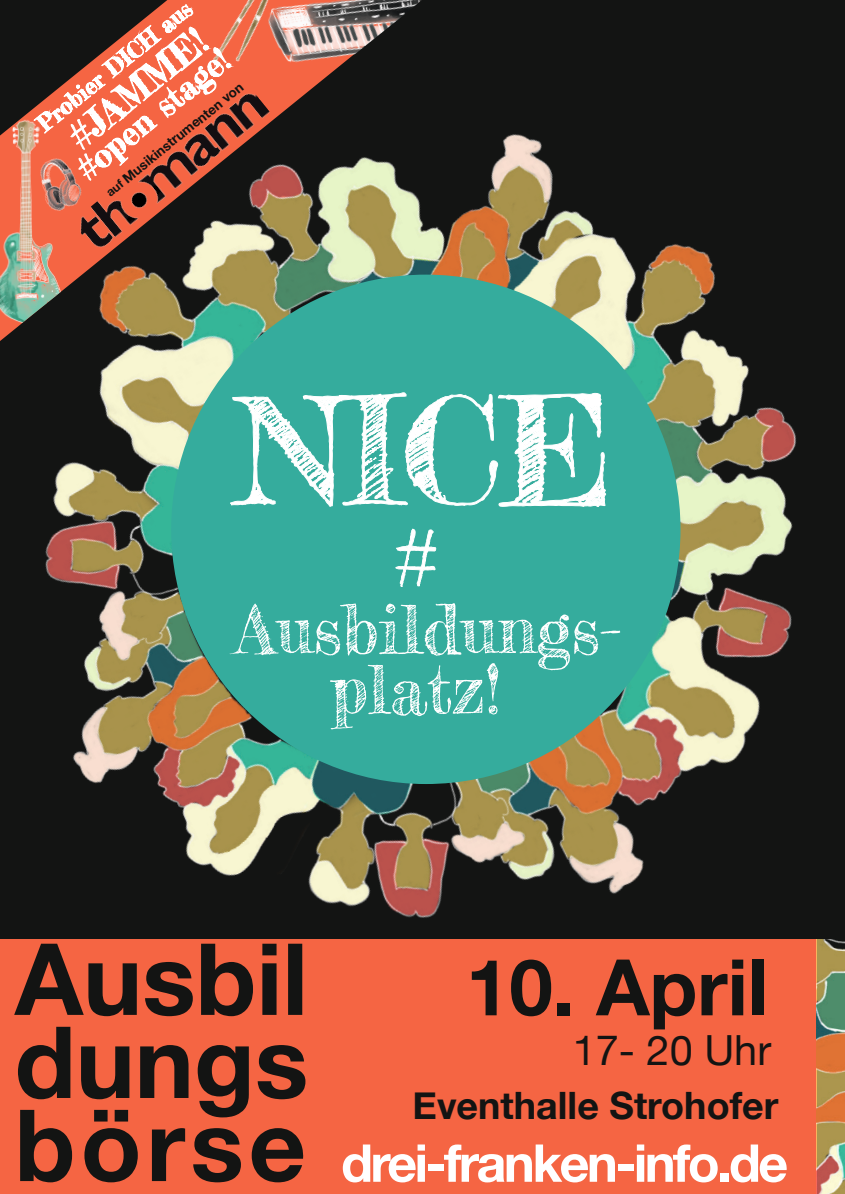
<style>
.page{position:relative;width:845px;height:1194px;background:#fff}
.page>*{position:absolute;margin:0;border:0;box-sizing:border-box;transform-origin:0 0}
.t1{font:700 78px "Helvetica Neue";color:#131413}
.t2{font:700 52.15px "Helvetica Neue";letter-spacing:-.05em;color:#fff}
.t3{font:41.5px "Helvetica Neue";color:#131413}
.t4{font:700 37.7px "Helvetica Neue";color:#131413}
.t5{font:700 13.5px "Helvetica Neue";color:#131413}
.s1{font-size:12.2px}
</style>
<div class="page">
<div style="left:0;top:939px;width:816px;height:254px;background:#f56543"></div>
<img style="left:0;top:0;width:845px;height:1085px">
<svg style="left:18px;top:1026px;width:287px;height:156px"></svg>
<svg style="left:14px;top:943px;width:288px;height:73px"></svg>
<img style="left:816px;top:939px;width:29px;height:254px">
<div style="left:171px;top:274px;width:509px;height:510px;background:#35ac9d;border-radius:50%"></div>
<svg style="left:229px;top:603px;width:391px;height:126px"></svg>
<svg style="left:395px;top:528px;width:41px;height:58px"></svg>
<svg style="left:230px;top:392px;width:376px;height:114px"></svg>
<svg style="left:0;top:0;width:421px;height:341px;background:#606d53"></svg>
<img style="left:0;top:114px;width:73px;height:218px">
<img style="left:231px;top:0;width:78px;height:90px">
<img style="left:254px;top:0;width:168px;height:74px">
<svg style="left:34px;top:0;width:197px;height:144px;background:#9d5e4f"></svg>
<img style="left:20px;top:144px;width:52px;height:93px">
<img style="left:72px;top:81px;width:200px;height:174px">
<p class="t5" style="left:101px;top:185px;width:174px;rotate:-39deg"><span class="s1">auf</span> Musikinstrumenten von</p>
<p class="t1" style="left:466px;top:926px;width:303px">10. April</p>
<p class="t3" style="left:573px;top:1020px;width:200px">17- 20 Uhr</p>
<p class="t4" style="left:412px;top:1076px;width:367px">Eventhalle Strohofer</p>
<p class="t2" style="left:341px;top:1122px;width:448px">drei-franken-info.de</p>
</div>
